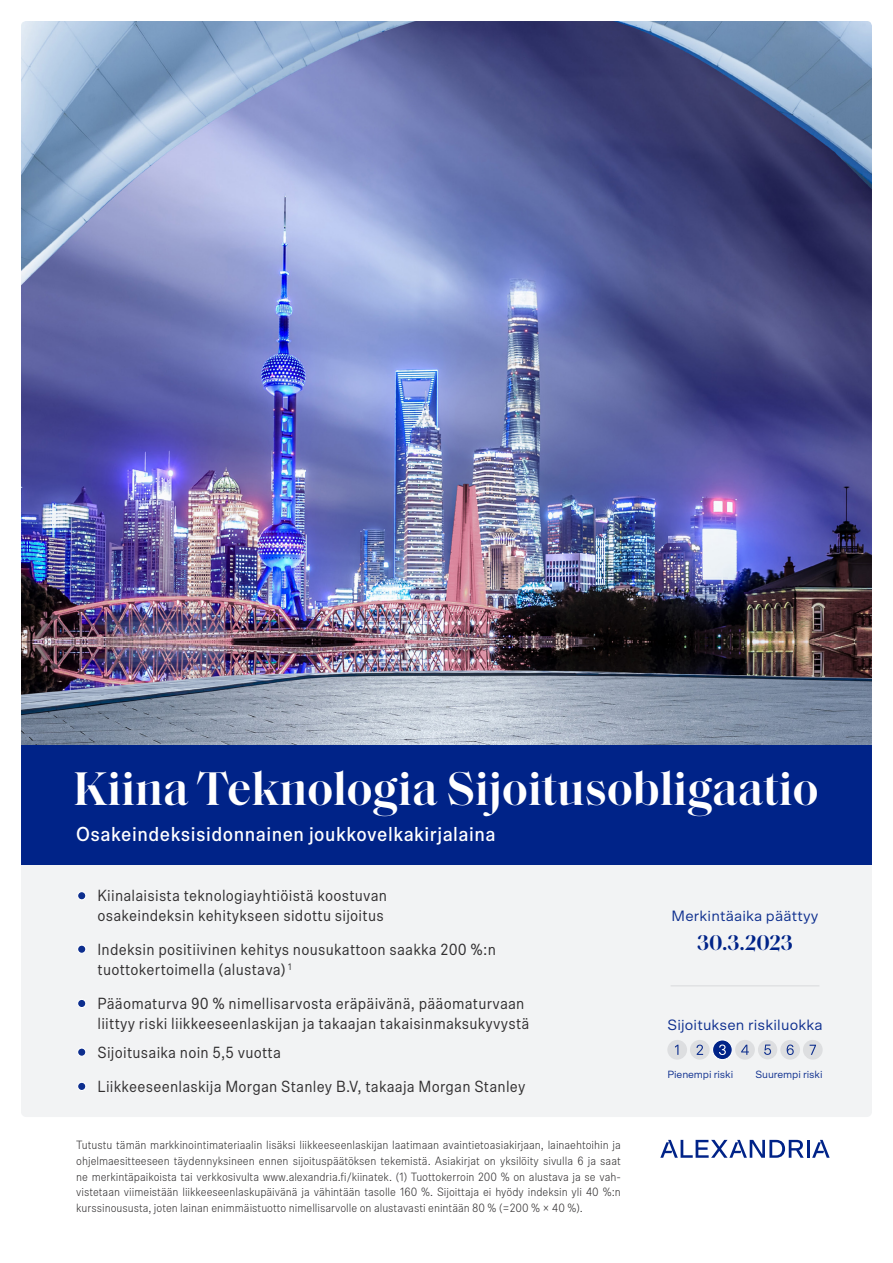
<style>
.page{position:relative;width:893px;height:1263px;background:#fff}
.page>*{position:absolute;margin:0;border:0;box-sizing:border-box;transform-origin:0 0}
.t1{font:600 48px "Saol Display";letter-spacing:.005em;color:#fff}
.t2{font:600 21.75px "Saol Display";color:#002388}
.t3{font:500 20.25px "Scto Grotesk B";letter-spacing:.025em;color:#fff}
.t4{font:16.2px/20.2px "Scto Grotesk B";letter-spacing:.015em;color:#312f30}
.Leipis{font:15px "Scto Grotesk A";letter-spacing:.01em;color:#0d2e8e}
.Footnote{font:300 12px/15.6px "Scto Grotesk B";color:#312f30;text-align:justify}
.Leipis-2{font:10.5px "Scto Grotesk A";letter-spacing:-.01em;color:#0d2e8e}
</style>
<div class="page">
<img style="left:21px;top:21px;width:851px;height:1137px">
<p class="t1" style="left:74px;top:753px;width:746px">Kiina Teknologia Sijoitusobligaatio</p>
<p class="t3" style="left:76px;top:821px;width:421px">Osakeindeksisidonnainen joukkovelkakirjalaina</p>
<p class="t4" style="left:97px;top:885px;width:291px">Kiinalaisista teknologiayhtiöistä koostuvan osakeindeksin kehitykseen sidottu sijoitus</p>
<p class="t4" style="left:97px;top:939px;width:400px">Indeksin positiivinen kehitys nousukattoon saakka 200 %:n tuottokertoimella (alustava) <sup>1</sup></p>
<p class="t4" style="left:97px;top:993px;width:433px">Pääomaturva 90 % nimellisarvosta eräpäivänä, pääomaturvaan liittyy riski liikkeeseenlaskijan ja takaajan takaisinmaksukyvystä</p>
<p class="t4" style="left:97px;top:1042px;width:185px">Sijoitusaika noin 5,5 vuotta</p>
<p class="t4" style="left:97px;top:1075px;width:430px">Liikkeeseenlaskija Morgan Stanley B.V, takaaja Morgan Stanley</p>
<p class="Footnote" style="left:76px;top:1137px;width:546px">Tutustu tämän markkinointimateriaalin lisäksi liikkeeseenlaskijan laatimaan avaintietoasiakirjaan, lainaehtoihin ja ohjelmaesitteeseen täydennyksineen ennen sijoituspäätöksen tekemistä. Asiakirjat on yksilöity sivulla 6 ja saat ne merkintäpaikoista tai verkkosivulta www.alexandria.fi/kiinatek. (1) Tuottokerroin 200 % on alustava ja se vah&shy;vistetaan viimeistään liikkeeseenlaskupäivänä ja vähintään tasolle 160 %. Sijoittaja ei hyödy indeksin yli 40 %:n kurssinoususta, joten lainan enimmäistuotto nimellisarvolle on alustavasti enintään 80 % (=200 % × 40 %).</p>
<p class="Leipis" style="left:672px;top:907px;width:148px">Merkintäaika päättyy</p>
<p class="t2" style="left:697px;top:926px;width:97px">30.3.2023</p>
<p class="Leipis" style="left:667px;top:1016px;width:157px">Sijoituksen riskiluokka</p>
<p class="Leipis-2" style="left:667px;top:1068px;width:67px">Pienempi riski</p>
<p class="Leipis-2" style="left:755px;top:1068px;width:69px">Suurempi riski</p>
</div>
